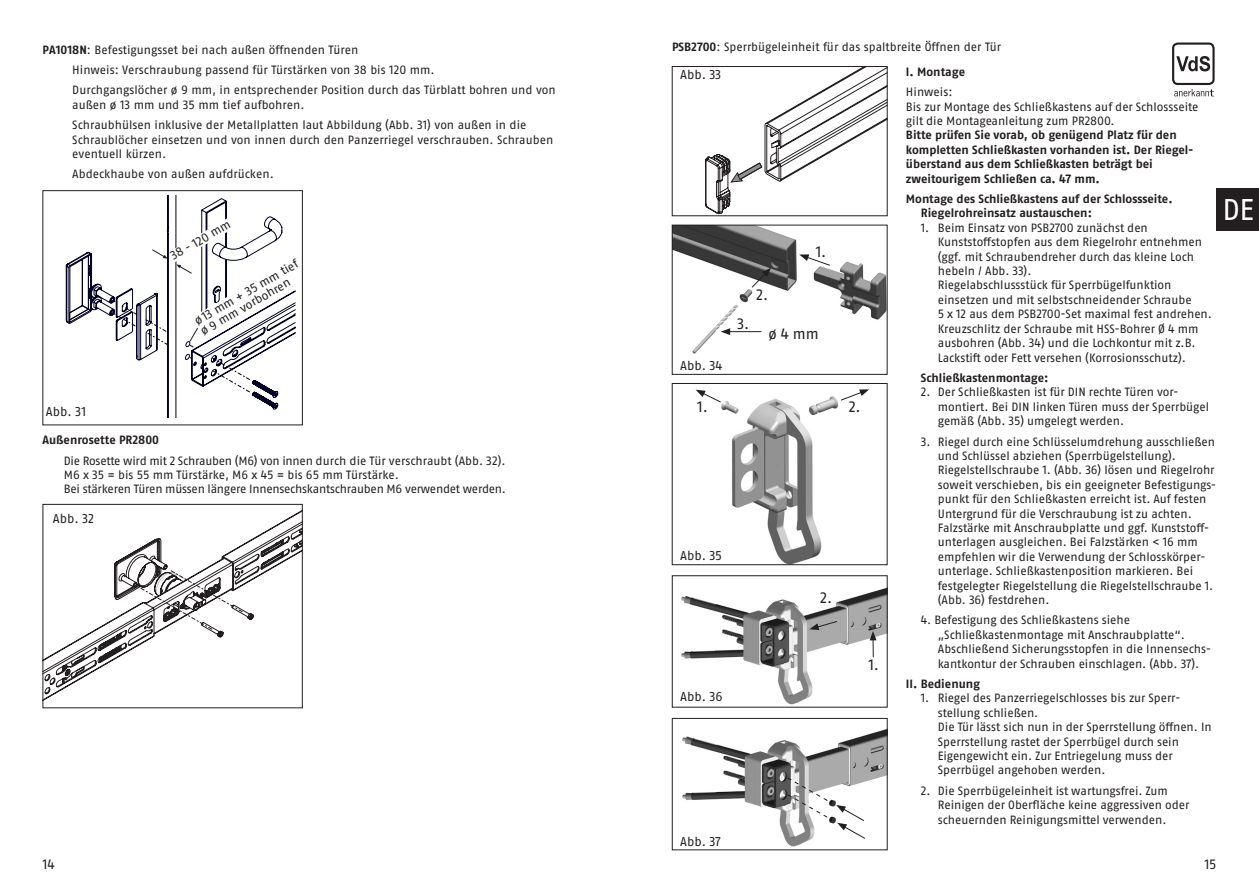
<style>
.page{position:relative;width:1259px;height:893px;background:#fff}
.page>*{position:absolute;margin:0;border:0;box-sizing:border-box;transform-origin:0 0}
.t1{font:30px "ABUS Fago Pro";color:#fff}
.t2{font:15px "ABUS Fago Pro";color:#231f20}
.t3{font:13.5px "ABUS Fago Pro";color:#231f20}
.t4{font:12.75px "ABUS Fago Pro";color:#231f20}
.t5{font:12px/14.4px "ABUS Fago Pro";color:#231f20}
.t6{font:700 12px/14.4px "ABUS Fago Pro";color:#231f20}
.t7{font:12px/14.4px "ABUS Fago Pro";letter-spacing:-.02em;color:#231f20}
.s1{font-weight:700}
.s2{font-weight:400}
</style>
<div class="page">
<div style="left:1216px;top:188px;width:43px;height:42px;background:#231f20"></div>
<img style="left:674px;top:227px;width:211px;height:126px">
<div style="left:672px;top:225px;width:215px;height:150px;border:1px solid #231f20"></div>
<img style="left:695px;top:389px;width:143px;height:174px">
<div style="left:672px;top:383px;width:215px;height:182px;border:1px solid #231f20"></div>
<svg style="left:799px;top:254px;width:31px;height:12px"></svg>
<svg style="left:751px;top:268px;width:20px;height:20px"></svg>
<hr style="left:728px;top:331px;width:33px;height:1px;background:#231f20">
<svg style="left:720px;top:328px;width:10px;height:7px"></svg>
<svg style="left:695px;top:390px;width:26px;height:13px"></svg>
<svg style="left:841px;top:389px;width:28px;height:12px"></svg>
<div style="left:672px;top:66px;width:215px;height:150px;border:1px solid #231f20"></div>
<svg style="left:705px;top:67px;width:182px;height:147px"></svg>
<img style="left:681px;top:588px;width:204px;height:117px">
<img style="left:682px;top:729px;width:203px;height:118px">
<div style="left:672px;top:718px;width:215px;height:132px;border:1px solid #231f20"></div>
<svg style="left:809px;top:620px;width:29px;height:10px"></svg>
<svg style="left:869px;top:631px;width:7px;height:26px"></svg>
<svg style="left:836px;top:805px;width:30px;height:34px"></svg>
<svg style="left:786px;top:777px;width:42px;height:41px"></svg>
<svg style="left:1174px;top:89px;width:40px;height:7px"></svg>
<div style="left:1172px;top:43px;width:42px;height:42px;border:2px solid #231f20;border-radius:5px"></div>
<svg style="left:1176px;top:56px;width:34px;height:15px"></svg>
<svg style="left:45px;top:510px;width:256px;height:190px"></svg>
<svg style="left:141px;top:571px;width:101px;height:58px"></svg>
<div style="left:43px;top:504px;width:260px;height:204px;border:1px solid #231f20"></div>
<svg style="left:65px;top:195px;width:231px;height:223px"></svg>
<div style="left:43px;top:190px;width:260px;height:235px;border:1px solid #231f20"></div>
<p class="t5" style="left:43px;top:42px;width:317px"><span class="s1">PA1018N</span>: Befestigungsset bei nach außen öffnenden Türen</p>
<p class="t5" style="left:72px;top:63px;width:364px">Hinweis: Verschraubung passend für Türstärken von 38 bis 120 mm.</p>
<p class="t5" style="left:72px;top:83px;width:485px">Durchgangslöcher ø 9 mm, in entsprechender Position durch das Türblatt bohren und von außen ø 13 mm und 35 mm tief aufbohren.</p>
<p class="t5" style="left:72px;top:118px;width:482px">Schraubhülsen inklusive der Metallplatten laut Abbildung (Abb. 31) von außen in die<br>Schraublöcher einsetzen und von innen durch den Panzerriegel verschrauben. Schrauben eventuell kürzen.</p>
<p class="t5" style="left:72px;top:167px;width:203px">Abdeckhaube von außen aufdrücken.</p>
<p class="t4" style="left:46px;top:404px;width:42px">Abb. 31</p>
<p class="t5" style="left:168px;top:250px;width:69px;rotate:-30deg">38 - 120 mm</p>
<p class="t5" style="left:192px;top:315px;width:119px;rotate:-30deg">ø13 mm + 35 mm tief</p>
<p class="t5" style="left:198px;top:326px;width:103px;rotate:-30deg">ø 9 mm vorbohren</p>
<p class="t6" style="left:43px;top:433px;width:118px">Außenrosette PR2800</p>
<p class="t7" style="left:64px;top:453px;width:444px">Die Rosette wird mit 2 Schrauben (M6) von innen durch die Tür verschraubt (Abb. 32).<br>M6 x 35 = bis 55 mm Türstärke, M6 x 45 = bis 65 mm Türstärke.<br>Bei stärkeren Türen müssen längere Innensechskantschrauben M6 verwendet werden.</p>
<p class="t4" style="left:53px;top:511px;width:43px">Abb. 32</p>
<p class="t5" style="left:672px;top:40px;width:331px"><span class="s1">PSB2700</span>: Sperrbügeleinheit für das spaltbreite Öffnen der Tür</p>
<p class="t6" style="left:906px;top:64px;width:61px">I. Montage</p>
<p class="t6" style="left:906px;top:85px;width:294px"><span class="s2">Hinweis:<br>Bis zur Montage des Schließkastens auf der Schlossseite gilt die Montageanleitung zum PR2800.<br></span>Bitte prüfen Sie vorab, ob genügend Platz für den kompletten Schließkasten vorhanden ist. Der Riegel&shy;überstand aus dem Schließkasten beträgt bei zweitourigem Schließen ca. 47 mm.</p>
<p class="t6" style="left:906px;top:192px;width:268px">Montage des Schließkastens auf der Schlossseite.</p>
<p class="t6" style="left:921px;top:206px;width:173px">Riegelrohreinsatz austauschen:</p>
<p class="t5" style="left:938px;top:220px;width:266px;text-indent:-17px">1. Beim Einsatz von PSB2700 zunächst den Kunststoffstopfen aus dem Riegelrohr entnehmen (ggf. mit Schraubendreher durch das kleine Loch hebeln / Abb. 33).</p>
<p class="t5" style="left:938px;top:278px;width:275px">Riegelabschlussstück für Sperrbügelfunktion einsetzen und mit selbstschneidender Schraube<br>5 x 12 aus dem PSB2700-Set maximal fest andrehen.<br>Kreuzschlitz der Schraube mit HSS-Bohrer Ø 4 mm ausbohren (Abb. 34) und die Lochkontur mit z.B.<br>Lackstift oder Fett versehen (Korrosionsschutz).</p>
<p class="t6" style="left:921px;top:370px;width:129px">Schließkastenmontage:</p>
<p class="t5" style="left:938px;top:385px;width:273px;text-indent:-17px">2. Der Schließkasten ist für DIN rechte Türen vor&shy;montiert. Bei DIN linken Türen muss der Sperrbügel gemäß (Abb. 35) umgelegt werden.</p>
<p class="t5" style="left:938px;top:434px;width:280px;text-indent:-17px">3. Riegel durch eine Schlüsselumdrehung ausschließen und Schlüssel abziehen (Sperrbügelstellung).<br>Riegelstellschraube 1. (Abb. 36) lösen und Riegelrohr soweit verschieben, bis ein geeigneter Befestigungs&shy;punkt für den Schließkasten erreicht ist. Auf festen Untergrund für die Verschraubung ist zu achten.<br>Falzstärke mit Anschraubplatte und ggf. Kunststoff&shy;unterlagen ausgleichen. Bei Falzstärken &lt; 16 mm empfehlen wir die Verwendung der Schlosskörper&shy;unterlage. Schließkastenposition markieren. Bei festgelegter Riegelstellung die Riegelstellschraube 1. (Abb. 36) festdrehen.</p>
<p class="t5" style="left:938px;top:613px;width:274px;text-indent:-17px">4. Befestigung des Schließkastens siehe „Schließkastenmontage mit Anschraubplatte“.<br>Abschließend Sicherungsstopfen in die Innensechs&shy;kantkontur der Schrauben einschlagen. (Abb. 37).</p>
<p class="t6" style="left:906px;top:676px;width:75px">II. Bedienung</p>
<p class="t5" style="left:938px;top:691px;width:244px;text-indent:-17px">1. Riegel des Panzerriegelschlosses bis zur Sperr&shy;stellung schließen.</p>
<p class="t5" style="left:938px;top:720px;width:275px">Die Tür lässt sich nun in der Sperrstellung öffnen. In Sperrstellung rastet der Sperrbügel durch sein Eigengewicht ein. Zur Entriegelung muss der Sperrbügel angehoben werden.</p>
<p class="t5" style="left:938px;top:783px;width:253px;text-indent:-17px">2. Die Sperrbügeleinheit ist wartungsfrei. Zum<br>Reinigen der Oberfläche keine aggressiven oder scheuernden Reinigungsmittel verwenden.</p>
<p class="t4" style="left:680px;top:67px;width:43px">Abb. 33</p>
<p class="t2" style="left:815px;top:242px;width:12px">1.</p>
<p class="t2" style="left:756px;top:285px;width:14px">2.</p>
<p class="t2" style="left:737px;top:315px;width:14px">3.</p>
<p class="t2" style="left:768px;top:325px;width:52px">ø 4 mm</p>
<p class="t4" style="left:680px;top:358px;width:44px">Abb. 34</p>
<p class="t2" style="left:697px;top:398px;width:12px">1.</p>
<p class="t2" style="left:848px;top:398px;width:14px">2.</p>
<p class="t4" style="left:680px;top:548px;width:43px">Abb. 35</p>
<p class="t2" style="left:820px;top:589px;width:14px">2.</p>
<p class="t2" style="left:868px;top:656px;width:12px">1.</p>
<p class="t4" style="left:680px;top:689px;width:44px">Abb. 36</p>
<p class="t4" style="left:680px;top:833px;width:42px">Abb. 37</p>
<p class="t3" style="left:43px;top:856px;width:14px">14</p>
<p class="t3" style="left:1204px;top:856px;width:14px">15</p>
<p class="t1" style="left:1222px;top:192px;width:33px">DE</p>
</div>
